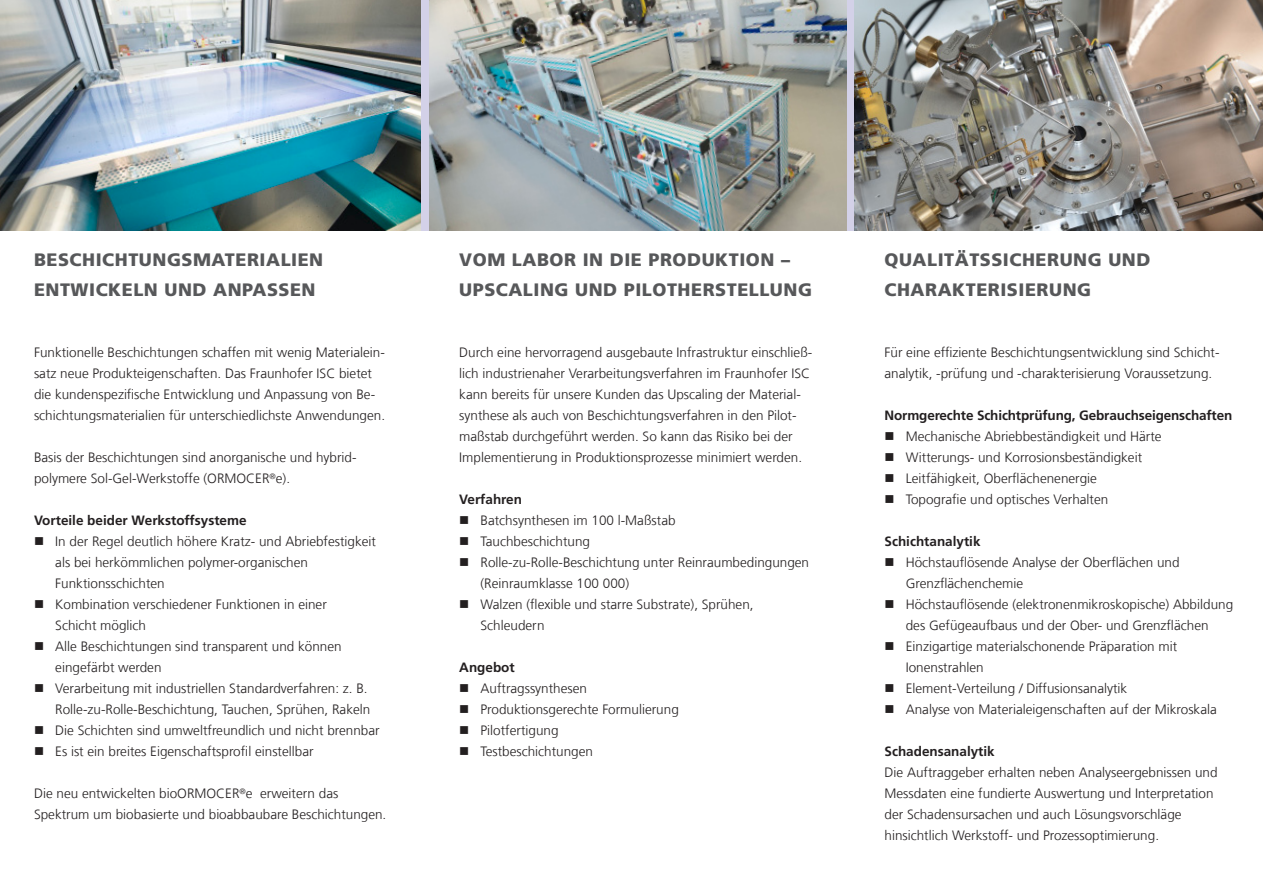
<style>
.page{position:relative;width:1263px;height:893px;background:#fff}
.page>*{position:absolute;margin:0;border:0;box-sizing:border-box;transform-origin:0 0}
._03_Standardüberschr{font:900 18px/30px "Frutiger LT Com";letter-spacing:.03em;color:#57585a}
._06_Fließtext{font:300 13.5px/21px "Frutiger LT Com";color:#231f20}
._07_Zwischenüberschr{font:700 13.5px "Frutiger LT Com";color:#231f20}
</style>
<div class="page">
<img style="left:855px;top:0;width:408px;height:231px">
<img style="left:0;top:0;width:421px;height:231px">
<img style="left:429px;top:0;width:417px;height:231px">
<p class="_03_Standardüberschr" style="left:34px;top:244px;width:291px">BESCHICHTUNGSMATERIALIEN</p>
<p class="_03_Standardüberschr" style="left:34px;top:274px;width:283px">ENTWICKELN UND ANPASSEN</p>
<p class="_06_Fließtext" style="left:34px;top:342px;width:353px">Funktionelle Beschichtungen schaffen mit wenig Materialein&shy;satz neue Produkteigenschaften. Das Fraunhofer ISC bietet die kundenspezifische Entwicklung und Anpassung von Be&shy;schichtungsmaterialien für unterschiedlichste Anwendungen.</p>
<p class="_06_Fließtext" style="left:34px;top:447px;width:324px">Basis der Beschichtungen sind anorganische und hybrid&shy;polymere Sol-Gel-Werkstoffe (ORMOCER<sup>®</sup>e).</p>
<p class="_07_Zwischenüberschr" style="left:34px;top:512px;width:214px">Vorteile beider Werkstoffsysteme</p>
<p class="_06_Fließtext" style="left:55px;top:531px;width:322px">In der Regel deutlich höhere Kratz- und Abriebfestigkeit als bei herkömmlichen polymer-organischen<br>Funktionsschichten</p>
<p class="_06_Fließtext" style="left:55px;top:594px;width:273px">Kombination verschiedener Funktionen in einer<br>Schicht möglich</p>
<p class="_06_Fließtext" style="left:55px;top:636px;width:288px">Alle Beschichtungen sind transparent und können eingefärbt werden</p>
<p class="_06_Fließtext" style="left:55px;top:678px;width:317px">Verarbeitung mit industriellen Standardverfahren: z. B.<br>Rolle-zu-Rolle-Beschichtung, Tauchen, Sprühen, Rakeln</p>
<p class="_06_Fließtext" style="left:55px;top:720px;width:326px">Die Schichten sind umweltfreundlich und nicht brennbar</p>
<p class="_06_Fließtext" style="left:55px;top:741px;width:260px">Es ist ein breites Eigenschaftsprofil einstellbar</p>
<p class="_06_Fließtext" style="left:34px;top:783px;width:354px">Die neu entwickelten bioORMOCER<sup>®</sup>e erweitern das<br>Spektrum um biobasierte und bioabbaubare Beschichtungen.</p>
<p class="_03_Standardüberschr" style="left:459px;top:244px;width:332px">VOM LABOR IN DIE PRODUKTION –</p>
<p class="_03_Standardüberschr" style="left:459px;top:274px;width:354px">UPSCALING UND PILOTHERSTELLUNG</p>
<p class="_06_Fließtext" style="left:459px;top:342px;width:355px">Durch eine hervorragend ausgebaute Infrastruktur einschließ&shy;lich industrienaher Verarbeitungsverfahren im Fraunhofer ISC kann bereits für unsere Kunden das Upscaling der Material&shy;synthese als auch von Beschichtungsverfahren in den Pilot&shy;maßstab durchgeführt werden. So kann das Risiko bei der Implementierung in Produktionsprozesse minimiert werden.</p>
<p class="_07_Zwischenüberschr" style="left:459px;top:491px;width:64px">Verfahren</p>
<p class="_06_Fließtext" style="left:480px;top:510px;width:197px">Batchsynthesen im 100 l-Maßstab</p>
<p class="_06_Fließtext" style="left:480px;top:531px;width:111px">Tauchbeschichtung</p>
<p class="_06_Fließtext" style="left:480px;top:552px;width:330px">Rolle-zu-Rolle-Beschichtung unter Reinraumbedingungen (Reinraumklasse 100 000)</p>
<p class="_06_Fließtext" style="left:480px;top:594px;width:275px">Walzen (flexible und starre Substrate), Sprühen,<br>Schleudern</p>
<p class="_07_Zwischenüberschr" style="left:459px;top:659px;width:57px">Angebot</p>
<p class="_06_Fließtext" style="left:480px;top:678px;width:108px">Auftragssynthesen</p>
<p class="_06_Fließtext" style="left:480px;top:699px;width:200px">Produktionsgerechte Formulierung</p>
<p class="_06_Fließtext" style="left:480px;top:720px;width:80px">Pilotfertigung</p>
<p class="_06_Fließtext" style="left:480px;top:741px;width:114px">Testbeschichtungen</p>
<p class="_03_Standardüberschr" style="left:884px;top:244px;width:267px">QUALITÄTSSICHERUNG UND<br>CHARAKTERISIERUNG</p>
<p class="_06_Fließtext" style="left:884px;top:342px;width:337px">Für eine effiziente Beschichtungsentwicklung sind Schicht&shy;analytik, -prüfung und -charakterisierung Voraussetzung.</p>
<p class="_07_Zwischenüberschr" style="left:884px;top:407px;width:349px">Normgerechte Schichtprüfung, Gebrauchseigenschaften</p>
<p class="_06_Fließtext" style="left:906px;top:426px;width:257px">Mechanische Abriebbeständigkeit und Härte</p>
<p class="_06_Fließtext" style="left:906px;top:447px;width:238px">Witterungs- und Korrosionsbeständigkeit</p>
<p class="_06_Fließtext" style="left:906px;top:468px;width:193px">Leitfähigkeit, Oberflächenenergie</p>
<p class="_06_Fließtext" style="left:906px;top:489px;width:204px">Topografie und optisches Verhalten</p>
<p class="_07_Zwischenüberschr" style="left:884px;top:533px;width:98px">Schichtanalytik</p>
<p class="_06_Fließtext" style="left:906px;top:552px;width:275px">Höchstauflösende Analyse der Oberflächen und<br>Grenzflächenchemie</p>
<p class="_06_Fließtext" style="left:906px;top:594px;width:329px">Höchstauflösende (elektronenmikroskopische) Abbildung des Gefügeaufbaus und der Ober- und Grenzflächen</p>
<p class="_06_Fließtext" style="left:906px;top:636px;width:273px">Einzigartige materialschonende Präparation mit<br>Ionenstrahlen</p>
<p class="_06_Fließtext" style="left:906px;top:678px;width:223px">Element-Verteilung / Diffusionsanalytik</p>
<p class="_06_Fließtext" style="left:906px;top:699px;width:313px">Analyse von Materialeigenschaften auf der Mikroskala</p>
<p class="_07_Zwischenüberschr" style="left:884px;top:743px;width:112px">Schadensanalytik</p>
<p class="_06_Fließtext" style="left:884px;top:762px;width:335px">Die Auftraggeber erhalten neben Analyseergebnissen und Messdaten eine fundierte Auswertung und Interpretation der Schadensursachen und auch Lösungsvorschläge hinsichtlich Werkstoff- und Prozessoptimierung.</p>
</div>
